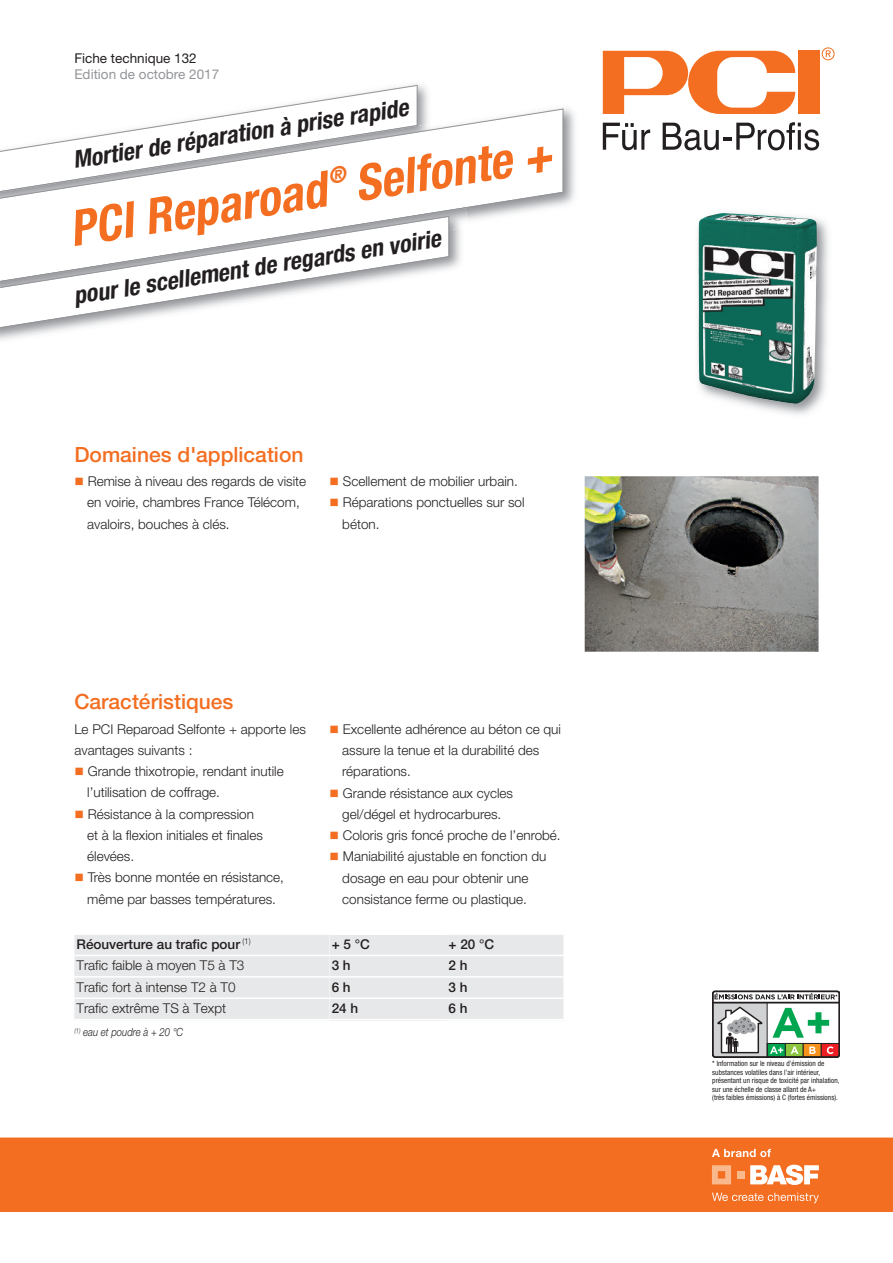
<style>
.page{position:relative;width:893px;height:1263px;background:#fff}
.page>*{position:absolute;margin:0;border:0;box-sizing:border-box;transform-origin:0 0}
.t1{font:italic 700 condensed 49.5px "Helvetica Neue LT Pro";color:#f36e21}
.t2{font:italic 700 condensed 24px "Helvetica Neue LT Pro";color:#231f20}
.t3{font:500 21px "Helvetica Neue LT Pro";color:#f36e21}
.t4{font:300 13.5px/21.3px "Helvetica Neue LT Pro";color:#231f20}
.t5{font:500 13.5px "Helvetica Neue LT Pro";color:#231f20}
.t6{font:13.5px "Helvetica Neue LT Pro";color:#939598}
.t7{font:13.5px "Helvetica Neue LT Pro";color:#231f20}
.t8{font:italic 300 11.25px "Helvetica Neue LT Pro";color:#231f20;scale:.85 1}
.t9{font:condensed 7.5px/8.6px "Helvetica Neue LT Pro";letter-spacing:.005em;color:#231f20}
.s1{color:#f36e21}
</style>
<div class="page">
<div style="left:798px;top:51px;width:21px;height:63px;background:#f36e21"></div>
<svg style="left:603px;top:51px;width:192px;height:63px"></svg>
<svg style="left:603px;top:123px;width:47px;height:27px"></svg>
<svg style="left:663px;top:122px;width:156px;height:28px"></svg>
<svg style="left:822px;top:47px;width:13px;height:13px"></svg>
<svg style="left:319px;top:85px;width:99px;height:15px"></svg>
<img style="left:268px;top:100px;width:307px;height:105px">
<svg style="left:1px;top:108px;width:563px;height:112px"></svg>
<img style="left:727px;top:212px;width:102px;height:203px">
<img style="left:698px;top:213px;width:119px;height:191px">
<div style="left:0;top:1137px;width:893px;height:75px;background:#f36e21"></div>
<svg style="left:712px;top:1165px;width:19px;height:19px"></svg>
<div style="left:737px;top:1171px;width:7px;height:7px;background:#fab98c"></div>
<svg style="left:750px;top:1165px;width:69px;height:20px"></svg>
<svg style="left:712px;top:1192px;width:107px;height:11px"></svg>
<svg style="left:712px;top:1149px;width:59px;height:8px"></svg>
<img style="left:1px;top:207px;width:465px;height:64px">
<svg style="left:1px;top:216px;width:449px;height:114px"></svg>
<img style="left:585px;top:476px;width:234px;height:176px">
<div style="left:74px;top:935px;width:256px;height:20px;background:#e7e8e9"></div>
<div style="left:330px;top:935px;width:116px;height:20px;background:#e7e8e9"></div>
<div style="left:446px;top:935px;width:117px;height:20px;background:#e7e8e9"></div>
<div style="left:74px;top:955px;width:256px;height:22px;background:#e7e8e9"></div>
<div style="left:330px;top:955px;width:116px;height:22px;background:#e7e8e9"></div>
<div style="left:446px;top:955px;width:117px;height:22px;background:#e7e8e9"></div>
<div style="left:74px;top:977px;width:256px;height:21px;background:#e7e8e9"></div>
<div style="left:330px;top:977px;width:116px;height:21px;background:#e7e8e9"></div>
<div style="left:446px;top:977px;width:117px;height:21px;background:#e7e8e9"></div>
<div style="left:74px;top:998px;width:256px;height:22px;background:#e7e8e9"></div>
<div style="left:330px;top:998px;width:116px;height:22px;background:#e7e8e9"></div>
<div style="left:446px;top:998px;width:117px;height:22px;background:#e7e8e9"></div>
<hr style="left:74px;top:955px;width:489px;height:1px;background:#fff">
<hr style="left:74px;top:976px;width:489px;height:1px;background:#fff">
<hr style="left:74px;top:997px;width:489px;height:2px;background:#fff">
<hr style="left:74px;top:1019px;width:489px;height:1px;background:#fff">
<svg style="left:712px;top:991px;width:128px;height:67px"></svg>
<p class="t7" style="left:74px;top:53px;width:124px">Fiche technique 132</p>
<p class="t6" style="left:74px;top:69px;width:146px">Edition de octobre 2017</p>
<h2 class="t2" style="left:72px;top:151px;width:341px;rotate:-9deg">Mortier de réparation à prise rapide</h2>
<h1 class="t1" style="left:67px;top:212px;width:489px;rotate:-9deg">PCI Reparoad <sup>®</sup> Selfonte +</h1>
<h2 class="t2" style="left:72px;top:287px;width:373px;rotate:-9deg">pour le scellement de regards en voirie</h2>
<h3 class="t3" style="left:74px;top:446px;width:231px">Domaines d'application</h3>
<p class="t4" style="left:87px;top:472px;width:221px;text-indent:-13px"><span class="s1">■</span> Remise à niveau des regards de visite en voirie, chambres France Télécom, avaloirs, bouches à clés.</p>
<p class="t4" style="left:330px;top:472px;width:190px"><span class="s1">■</span> Scellement de mobilier urbain.</p>
<p class="t4" style="left:342px;top:493px;width:184px;text-indent:-13px"><span class="s1">■</span> Réparations ponctuelles sur sol béton.</p>
<h3 class="t3" style="left:74px;top:694px;width:161px">Caractéristiques</h3>
<p class="t4" style="left:74px;top:719px;width:233px">Le PCI Reparoad Selfonte + apporte les avantages suivants :</p>
<p class="t4" style="left:87px;top:762px;width:198px;text-indent:-13px"><span class="s1">■</span> Grande thixotropie, rendant inutile l’utilisation de coffrage.</p>
<p class="t4" style="left:87px;top:804px;width:177px;text-indent:-13px"><span class="s1">■</span> Résistance à la compression et à la flexion initiales et finales élevées.</p>
<p class="t4" style="left:74px;top:868px;width:211px;text-align:center"><span class="s1">■</span> Très bonne montée en résistance, même par basses températures.</p>
<p class="t4" style="left:342px;top:720px;width:220px;text-indent:-13px"><span class="s1">■</span> Excellente adhérence au béton ce qui assure la tenue et la durabilité des réparations.</p>
<p class="t4" style="left:330px;top:783px;width:185px;text-align:center"><span class="s1">■</span> Grande résistance aux cycles gel/dégel et hydrocarbures.</p>
<p class="t4" style="left:330px;top:826px;width:233px"><span class="s1">■</span> Coloris gris foncé proche de l’enrobé.</p>
<p class="t4" style="left:330px;top:847px;width:218px;text-align:center"><span class="s1">■</span> Maniabilité ajustable en fonction du dosage en eau pour obtenir une consistance ferme ou plastique.</p>
<p class="t5" style="left:77px;top:939px;width:176px">Réouverture au trafic pour <sup>(1)</sup></p>
<p class="t5" style="left:332px;top:939px;width:40px">+5°C</p>
<p class="t5" style="left:449px;top:939px;width:47px">+ 20 °C</p>
<p class="t4" style="left:77px;top:956px;width:169px">Trafic faible à moyen T5 à T3</p>
<p class="t5" style="left:332px;top:960px;width:21px">3 h</p>
<p class="t5" style="left:449px;top:960px;width:21px">2 h</p>
<p class="t4" style="left:77px;top:977px;width:161px">Trafic fort à intense T2 à T0</p>
<p class="t5" style="left:332px;top:982px;width:21px">6 h</p>
<p class="t5" style="left:449px;top:982px;width:21px">3 h</p>
<p class="t4" style="left:77px;top:999px;width:151px">Trafic extrême TS à Texpt</p>
<p class="t5" style="left:332px;top:1003px;width:28px">24 h</p>
<p class="t5" style="left:449px;top:1003px;width:21px">6 h</p>
<p class="t8" style="left:74px;top:1028px;width:130px"><sup>(1)</sup> eau et poudre à + 20 °C</p>
<p class="t9" style="left:712px;top:1060px;width:129px">* Information sur le niveau d’émission de substances volatiles dans l’air intérieur, présentant un risque de toxicité par inhalation, sur une échelle de classe allant de A+<br>(très faibles émissions) à C (fortes émissions).</p>
</div>
